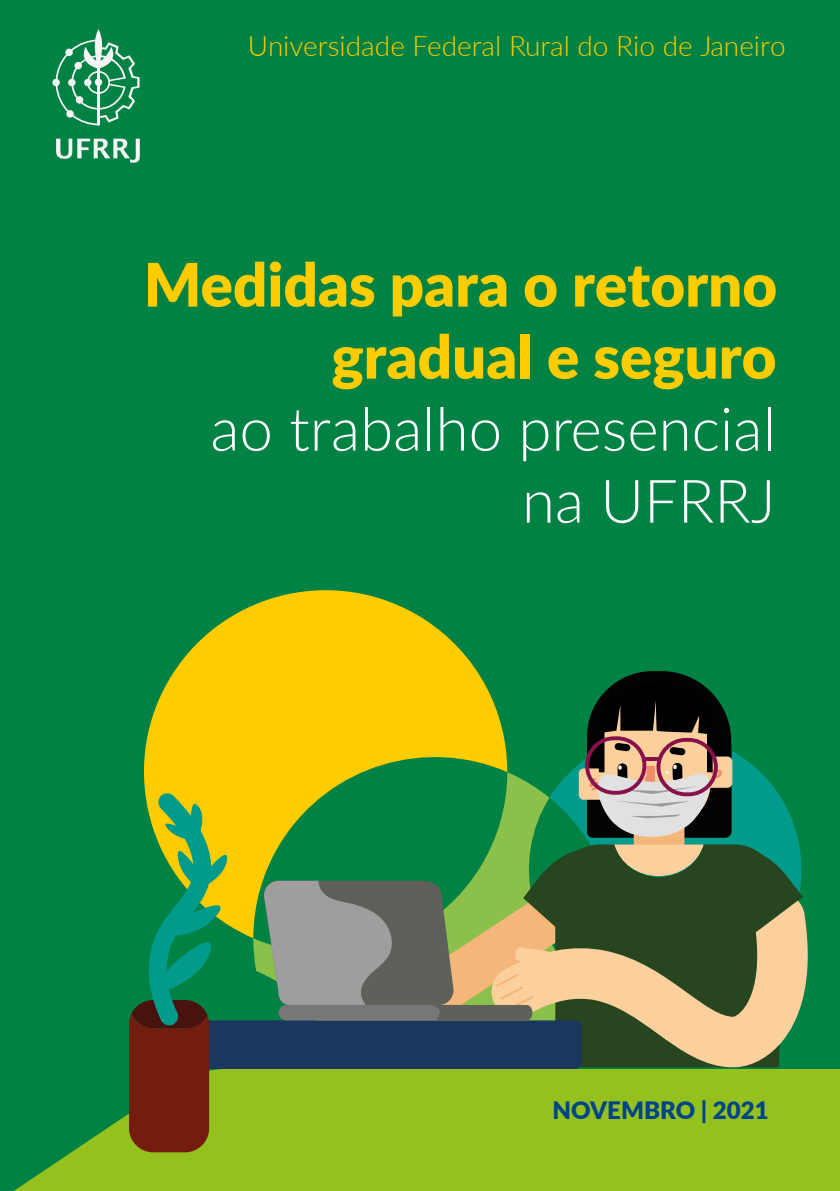
<style>
.page{position:relative;width:840px;height:1191px;background:#fff}
.page>*{position:absolute;margin:0;border:0;box-sizing:border-box;transform-origin:0 0}
.t1{font:900 60px/72px "Lato";color:#fc0;text-align:right}
.t2{font:300 60px/72px "Lato";color:#fff;text-align:right}
.t3{font:300 28px "Lato";color:#fc0}
.t4{font:900 24px "Lato";color:#048}
</style>
<div class="page">
<div style="left:0;top:0;width:839px;height:1191px;background:#008244"></div>
<svg style="left:144px;top:590px;width:333px;height:348px;fill:#fc0"></svg>
<svg style="left:253px;top:772px;width:355px;height:297px"></svg>
<svg style="left:731px;top:737px;width:72px;height:160px"></svg>
<svg style="left:744px;top:847px;width:58px;height:53px;background:#196242"></svg>
<svg style="left:577px;top:900px;width:231px;height:167px;background:#929263"></svg>
<div style="left:195px;top:1020px;width:386px;height:49px;background:#1b365f;border-radius:7px"></div>
<div style="left:700px;top:756px;width:32px;height:32px;background:#fcd09d;border-radius:5px"></div>
<svg style="left:264px;top:671px;width:467px;height:349px"></svg>
<svg style="left:643px;top:756px;width:16px;height:4px"></svg>
<svg style="left:14px;top:1069px;width:825px;height:122px;background:#85ba22"></svg>
<svg style="left:129px;top:792px;width:99px;height:360px"></svg>
<svg style="left:56px;top:139px;width:84px;height:24px"></svg>
<svg style="left:52px;top:29px;width:87px;height:96px"></svg>
<div style="left:95px;top:79px;width:7px;height:7px;background:#f5f4f4;border-radius:50%"></div>
<p class="t3" style="left:248px;top:27px;width:539px">Universidade Federal Rural do Rio de Janeiro</p>
<h1 class="t1" style="left:144px;top:246px;width:634px">Medidas para o retorno gradual e seguro</h1>
<h1 class="t2" style="left:210px;top:391px;width:566px">ao trabalho presencial na UFRRJ</h1>
<p class="t4" style="left:552px;top:1092px;width:217px">NOVEMBRO | 2021</p>
</div>
